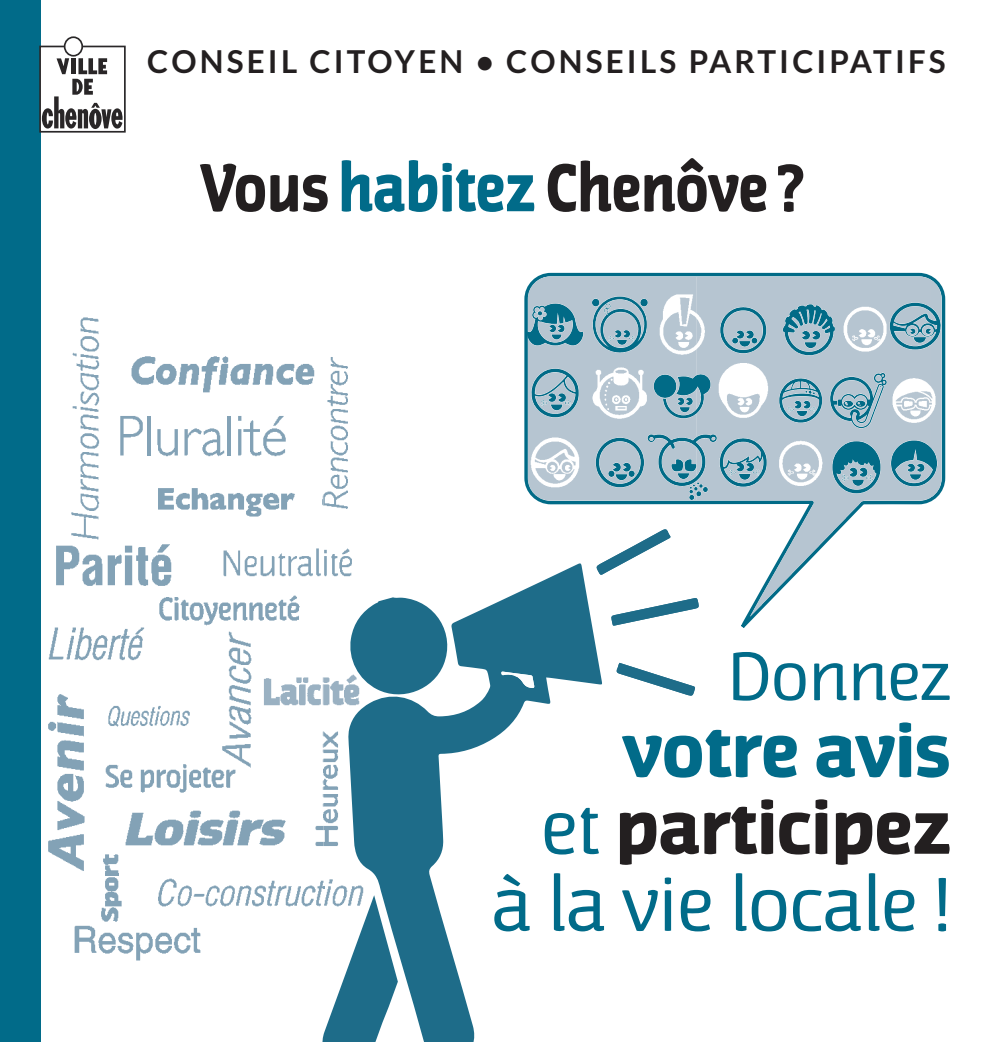
<style>
.page{position:relative;width:993px;height:1042px;background:#fff}
.page>*{position:absolute;margin:0;border:0;box-sizing:border-box;transform-origin:0 0}
.t1{font:73.15px/76.8px "Jaures";color:#016b89;text-align:right;scale:1.08 1}
.t2{font:65.98px "Jaures";color:#016b89;scale:1.08 1}
.t3{font:700 64.58px "Jaures";color:#231f20;scale:.95 1}
.t4{font:700 31.5px "Lato";letter-spacing:.1em;color:#231f20}
.s1{font-size:65.1px;color:#016b89}
.s2{font-weight:700}
.s3{font-weight:700;color:#231f20}
</style>
<div class="page">
<svg style="left:347px;top:576px;width:248px;height:466px"></svg>
<svg style="left:595px;top:643px;width:100px;height:53px"></svg>
<svg style="left:501px;top:671px;width:33px;height:17px"></svg>
<hr style="left:243px;top:429px;width:17px;height:3px;background:#83a2b6">
<svg style="left:250px;top:416px;width:36px;height:40px"></svg>
<hr style="left:238px;top:429px;width:3px;height:26px;background:#83a2b6">
<svg style="left:238px;top:416px;width:3px;height:5px"></svg>
<hr style="left:227px;top:416px;width:4px;height:39px;background:#83a2b6">
<svg style="left:184px;top:428px;width:40px;height:28px"></svg>
<svg style="left:158px;top:445px;width:20px;height:11px"></svg>
<svg style="left:157px;top:429px;width:4px;height:16px"></svg>
<svg style="left:174px;top:429px;width:4px;height:16px"></svg>
<hr style="left:147px;top:416px;width:4px;height:39px;background:#83a2b6">
<hr style="left:120px;top:437px;width:3px;height:18px;background:#83a2b6">
<svg style="left:120px;top:416px;width:23px;height:22px"></svg>
<svg style="left:131px;top:356px;width:183px;height:36px"></svg>
<svg style="left:158px;top:488px;width:137px;height:29px"></svg>
<hr style="left:158px;top:488px;width:16px;height:4px;background:#83a2b6">
<svg style="left:322px;top:357px;width:26px;height:152px"></svg>
<svg style="left:71px;top:317px;width:28px;height:223px"></svg>
<svg style="left:108px;top:544px;width:63px;height:42px"></svg>
<svg style="left:56px;top:546px;width:46px;height:40px"></svg>
<svg style="left:223px;top:548px;width:129px;height:28px"></svg>
<svg style="left:48px;top:595px;width:408px;height:447px"></svg>
<svg style="left:522px;top:272px;width:424px;height:360px"></svg>
<svg style="left:696px;top:500px;width:234px;height:116px"></svg>
<svg style="left:527px;top:277px;width:414px;height:223px"></svg>
<div style="left:0;top:0;width:40px;height:1042px;background:#016b89"></div>
<div style="left:39px;top:46px;width:87px;height:87px;border:2px solid #2a2829"></div>
<div style="left:65px;top:37px;width:17px;height:19px;background:#fff;border-radius:50%"></div>
<div style="left:64px;top:36px;width:19px;height:21px;border:2px solid #2a2829;border-radius:50%"></div>
<svg style="left:42px;top:58px;width:81px;height:71px"></svg>
<p class="t4" style="left:147px;top:43px;width:799px">CONSEIL CITOYEN • CONSEILS PARTICIPATIFS</p>
<h3 class="t3" style="left:200px;top:151px;width:635px">Vous <span class="s1">habitez</span> Chenôve ?</h3>
<h2 class="t2" style="left:727px;top:638px;width:208px">Donnez</h2>
<h1 class="t1" style="left:491px;top:713px;width:426px"><span class="s2">votre avis<br></span>et <span class="s3">participez </span>à la vie locale !</h1>
</div>
